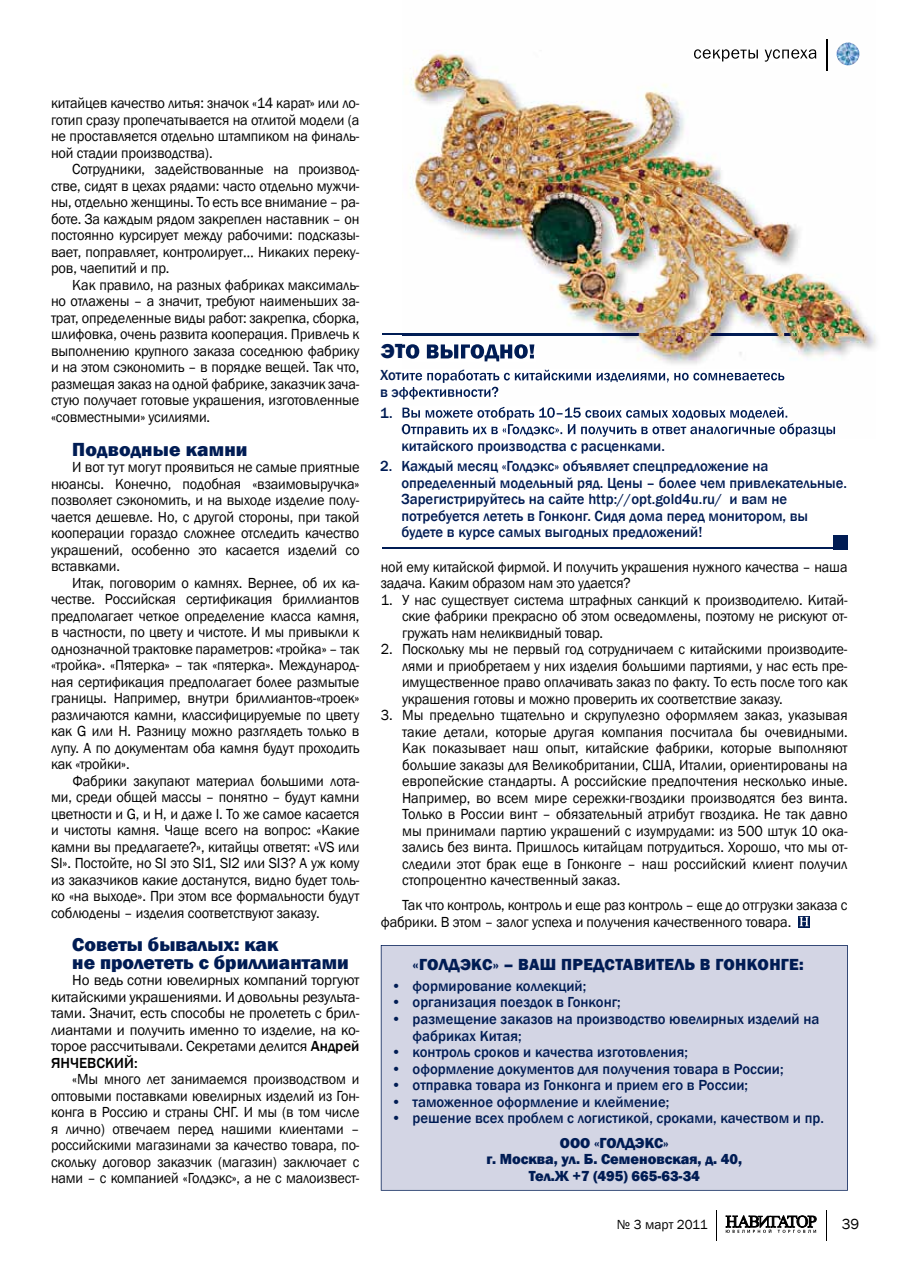
<style>
.page{position:relative;width:902px;height:1263px;background:#fff}
.page>*{position:absolute;margin:0;border:0;box-sizing:border-box;transform-origin:0 0}
.t1{font:800 19.5px/17.2px "Franklin Gothic";color:#001c54}
.t2{font:800 16.5px "Franklin Gothic";letter-spacing:.02em;color:#001c54}
.t3{font:15px/16.5px "Franklin Gothic";letter-spacing:-.01em;color:#000;text-align:justify;scale:.96 1}
.t4{font:500 15px/16.5px "Franklin Gothic";color:#001c54}
.t5{font:15px/16.5px "Franklin Gothic";letter-spacing:-.01em;color:#000;scale:.95 1}
.t6{font:15px/16.5px "Franklin Gothic";letter-spacing:-.01em;color:#000;text-align:justify}
.t7{font:800 15px/16.5px "Franklin Gothic";color:#001c54;text-align:center}
.t8{font:13.5px "Franklin Gothic";letter-spacing:-.005em;color:#000}
.s1{font-weight:500}
.s2{font-weight:400}
.s3{font-weight:800}
</style>
<div class="page">
<svg style="left:725px;top:1215px;width:91px;height:18px"></svg>
<hr style="left:825px;top:1210px;width:1px;height:31px;background:#000">
<hr style="left:715px;top:1210px;width:1px;height:31px;background:#000">
<div style="left:381px;top:945px;width:466px;height:246px;background:#d3d5e4"></div>
<svg style="left:798px;top:916px;width:11px;height:11px"></svg>
<svg style="left:799px;top:917px;width:9px;height:9px"></svg>
<hr style="left:382px;top:334px;width:465px;height:1px;background:#001c54">
<hr style="left:382px;top:548px;width:464px;height:1px;background:#001c54">
<div style="left:833px;top:535px;width:14px;height:14px;background:#001c54"></div>
<img style="left:412px;top:96px;width:465px;height:250px">
<img style="left:405px;top:39px;width:455px;height:57px">
<img style="left:402px;top:95px;width:10px;height:239px">
<img style="left:836px;top:43px;width:23px;height:22px">
<img style="left:694px;top:49px;width:122px;height:1px">
<img style="left:402px;top:335px;width:473px;height:86px">
<img style="left:402px;top:370px;width:382px;height:13px">
<img style="left:402px;top:387px;width:96px;height:12px">
<img style="left:402px;top:407px;width:386px;height:13px">
<img style="left:402px;top:423px;width:434px;height:14px">
<img style="left:402px;top:344px;width:10px;height:17px">
<img style="left:694px;top:50px;width:122px;height:12px">
<svg style="left:826px;top:39px;width:1px;height:31px"></svg>
<img style="left:412px;top:334px;width:435px;height:1px">
<img style="left:412px;top:344px;width:123px;height:17px">
<p class="t3" style="left:51px;top:95px;width:323px">китайцев качество литья: значок «14 карат» или ло&shy;готип сразу пропечатывается на отлитой модели (а не проставляется отдельно штампиком на финаль&shy;ной стадии производства).</p>
<p class="t3" style="left:51px;top:161px;width:323px;text-indent:21px">Сотрудники, задействованные на производ&shy;стве, сидят в цехах рядами: часто отдельно мужчи&shy;ны, отдельно женщины. То есть все внимание – ра&shy;боте. За каждым рядом закреплен наставник – он постоянно курсирует между рабочими: подсказы&shy;вает, поправляет, контролирует… Никаких переку&shy;ров, чаепитий и пр.</p>
<p class="t3" style="left:51px;top:277px;width:323px;text-indent:21px">Как правило, на разных фабриках максималь&shy;но отлажены – а значит, требуют наименьших за&shy;трат, определенные виды работ: закрепка, сборка, шлифовка, очень развита кооперация. Привлечь к выполнению крупного заказа соседнюю фабрику и на этом сэкономить – в порядке вещей. Так что, размещая заказ на одной фабрике, заказчик зача&shy;стую получает готовые украшения, изготовленные «совместными» усилиями.</p>
<h1 class="t1" style="left:72px;top:440px;width:177px">Подводные камни</h1>
<p class="t3" style="left:51px;top:459px;width:323px;text-indent:21px">И вот тут могут проявиться не самые приятные нюансы. Конечно, подобная «взаимовыручка» позволяет сэкономить, и на выходе изделие полу&shy;чается дешевле. Но, с другой стороны, при такой кооперации гораздо сложнее отследить качество украшений, особенно это касается изделий со вставками.</p>
<p class="t3" style="left:51px;top:575px;width:323px;text-indent:21px">Итак, поговорим о камнях. Вернее, об их ка&shy;честве. Российская сертификация бриллиантов предполагает четкое определение класса камня, в частности, по цвету и чистоте. И мы привыкли к однозначной трактовке параметров: «тройка» – так «тройка». «Пятерка» – так «пятерка». Международ&shy;ная сертификация предполагает более размытые границы. Например, внутри бриллиантов-«троек» различаются камни, классифицируемые по цвету как G или H. Разницу можно разглядеть только в лупу. А по документам оба камня будут проходить как «тройки».</p>
<p class="t3" style="left:51px;top:773px;width:323px;text-indent:21px">Фабрики закупают материал большими лота&shy;ми, среди общей массы – понятно – будут камни цветности и G, и H, и даже I. То же самое касается и чистоты камня. Чаще всего на вопрос: «Какие камни вы предлагаете?», китайцы ответят: «VS или SI». Постойте, но SI это SI1, SI2 или SI3? А уж кому из заказчиков какие достанутся, видно будет толь&shy;ко «на выходе». При этом все формальности будут соблюдены – изделия соответствуют заказу.</p>
<h1 class="t1" style="left:72px;top:936px;width:278px">Советы бывалых: как<br>не пролететь с бриллиантами</h1>
<p class="t6" style="left:51px;top:972px;width:310px;text-indent:21px">Но ведь сотни ювелирных компаний торгуют китайскими украшениями. И довольны результа&shy;тами. Значит, есть способы не пролететь с брил&shy;лиантами и получить именно то изделие, на ко&shy;торое рассчитывали. Секретами делится <span class="s1">Андрей ЯНЧЕВСКИЙ:</span></p>
<p class="t5" style="left:51px;top:1071px;width:326px;text-align:justify;text-indent:21px">«Мы много лет занимаемся производством и оптовыми поставками ювелирных изделий из Гон&shy;конга в Россию и страны СНГ. И мы (в том числе я лично) отвечаем перед нашими клиентами – российскими магазинами за качество товара, по&shy;скольку договор заказчик (магазин) заключает с нами – с компанией «Голдэкс», а не с малоизвест-</p>
<p class="t4" style="left:401px;top:437px;width:265px">китайского производства с расценками.</p>
<p class="t4" style="left:401px;top:458px;width:447px;text-indent:-21px">2. Каждый месяц «Голдэкс» объявляет спецпредложение на определенный модельный ряд. Цены – более чем привлекательные.<br>Зарегистрируйтесь на сайте http://opt.gold4u.ru/ и вам не потребуется лететь в Гонконг. Сидя дома перед монитором, вы будете в курсе самых выгодных предложений!</p>
<p class="t5" style="left:381px;top:559px;width:493px">ной ему китайской фирмой. И получить украшения нужного качества – наша задача. Каким образом нам это удается?</p>
<p class="t3" style="left:402px;top:592px;width:465px;text-indent:-21px">1. У нас существует система штрафных санкций к производителю. Китай&shy;ские фабрики прекрасно об этом осведомлены, поэтому не рискуют от&shy;гружать нам неликвидный товар.</p>
<p class="t3" style="left:402px;top:641px;width:465px;text-indent:-21px">2. Поскольку мы не первый год сотрудничаем с китайскими производите&shy;лями и приобретаем у них изделия большими партиями, у нас есть пре&shy;имущественное право оплачивать заказ по факту. То есть после того как украшения готовы и можно проверить их соответствие заказу.</p>
<p class="t3" style="left:402px;top:707px;width:465px;text-indent:-21px">3. Мы предельно тщательно и скрупулезно оформляем заказ, указывая такие детали, которые другая компания посчитала бы очевидными.<br>Как показывает наш опыт, китайские фабрики, которые выполняют большие заказы для Великобритании, США, Италии, ориентированы на европейские стандарты. А российские предпочтения несколько иные.<br>Например, во всем мире сережки-гвоздики производятся без винта.<br>Только в России винт – обязательный атрибут гвоздика. Не так давно мы принимали партию украшений с изумрудами: из 500 штук 10 ока&shy;зались без винта. Пришлось китайцам потрудиться. Хорошо, что мы от&shy;следили этот брак еще в Гонконге – наш российский клиент получил стопроцентно качественный заказ.</p>
<p class="t3" style="left:381px;top:897px;width:487px;line-height:17.2px;text-indent:21px">Так что контроль, контроль и еще раз контроль – еще до отгрузки заказа с фабрики. В этом – залог успеха и получения качественного товара.</p>
<p class="t2" style="left:412px;top:954px;width:392px">«ГОЛДЭКС» – ВАШ ПРЕДСТАВИТЕЛЬ В ГОНКОНГЕ:</p>
<p class="t4" style="left:391px;top:978px;width:196px"><span class="s2">•</span> формирование коллекций;</p>
<p class="t4" style="left:391px;top:994px;width:231px"><span class="s2">•</span> организация поездок в Гонконг;</p>
<p class="t4" style="left:412px;top:1011px;width:408px;text-indent:-21px"><span class="s2">•</span> размещение заказов на производство ювелирных изделий на фабриках Китая;</p>
<p class="t4" style="left:391px;top:1044px;width:298px"><span class="s2">•</span> контроль сроков и качества изготовления;</p>
<p class="t4" style="left:391px;top:1060px;width:394px"><span class="s2">•</span> оформление документов для получения товара в России;</p>
<p class="t4" style="left:391px;top:1077px;width:358px"><span class="s2">•</span> отправка товара из Гонконга и прием его в России;</p>
<p class="t4" style="left:391px;top:1093px;width:279px"><span class="s2">•</span> таможенное оформление и клеймение;</p>
<p class="t4" style="left:560px;top:1106px;width:265px;line-height:24.8px;text-indent:-169px"><span class="s2">•</span> решение всех проблем с логистикой, сроками, качеством и пр.<br><span class="s3">ООО «ГОЛДЭКС»</span></p>
<p class="t7" style="left:486px;top:1151px;width:257px">г. Москва, ул. Б. Семеновская, д. 40,<br>Тел.Ж +7 (495) 665-63-34</p>
<p class="t8" style="left:617px;top:1216px;width:92px">№ 3 март 2011</p>
<p class="t6" style="left:841px;top:1216px;width:19px">39</p>
</div>
